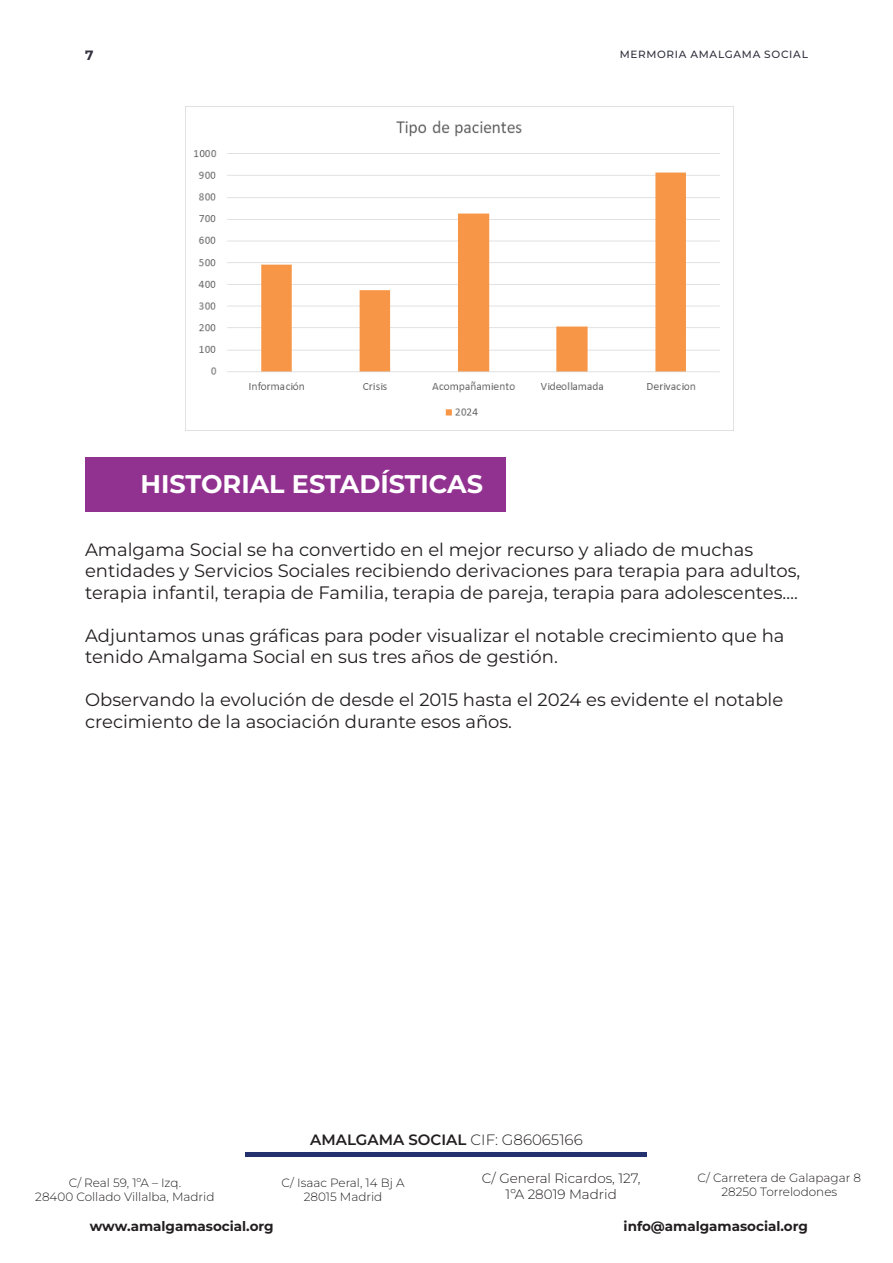
<style>
.page{position:relative;width:893px;height:1263px;background:#fff}
.page>*{position:absolute;margin:0;border:0;box-sizing:border-box;transform-origin:0 0}
.t1{font:700 25.5px "Montserrat";color:#fff}
.t2{font:18px/21.6px "Montserrat";color:#231f20}
.t3{font:600 15px "Montserrat";color:#231f20}
.t4{font:700 13.5px "Montserrat";color:#231f20}
.t5{font:300 13.5px/16.2px "Montserrat";color:#231f20;text-align:center}
.t6{font:700 13.5px "Montserrat";color:#32323f}
.t7{font:300 12px/14.4px "Montserrat";color:#231f20;text-align:center}
.t8{font:500 10.5px "Montserrat";letter-spacing:.07em;color:#32323f}
.s1{font-weight:300}
</style>
<div class="page">
<div style="left:85px;top:457px;width:421px;height:54px;background:#923290"></div>
<img style="left:185px;top:107px;width:535px;height:323px">
<hr style="left:246px;top:1153px;width:401px;height:4px;background:#24316f">
<p class="t6" style="left:85px;top:45px;width:10px">7</p>
<p class="t8" style="left:620px;top:47px;width:190px">MERMORIA AMALGAMA SOCIAL</p>
<p class="t1" style="left:141px;top:465px;width:344px">HISTORIAL ESTADÍSTICAS</p>
<p class="t2" style="left:85px;top:538px;width:717px">Amalgama Social se ha convertido en el mejor recurso y aliado de muchas entidades y Servicios Sociales recibiendo derivaciones para terapia para adultos, terapia infantil, terapia de Familia, terapia de pareja, terapia para adolescentes….</p>
<p class="t2" style="left:85px;top:624px;width:701px">Adjuntamos unas gráficas para poder visualizar el notable crecimiento que ha tenido Amalgama Social en sus tres años de gestión.</p>
<p class="t2" style="left:85px;top:688px;width:700px">Observando la evolución de desde el 2015 hasta el 2024 es evidente el notable crecimiento de la asociación durante esos años.</p>
<p class="t7" style="left:35px;top:1175px;width:181px">C/ Real 59, 1ºA – Izq.<br>28400 Collado Villalba, Madrid</p>
<p class="t3" style="left:310px;top:1129px;width:274px">AMALGAMA SOCIAL <span class="s1">CIF: G86065166</span></p>
<p class="t7" style="left:282px;top:1175px;width:124px">C/ Isaac Peral, 14 Bj A<br>28015 Madrid</p>
<p class="t5" style="left:482px;top:1170px;width:160px">C/ General Ricardos, 127,<br>1ºA 28019 Madrid</p>
<p class="t7" style="left:697px;top:1170px;width:165px">C/ Carretera de Galapagar 8<br>28250 Torrelodones</p>
<p class="t4" style="left:90px;top:1216px;width:185px">www.amalgamasocial.org</p>
<p class="t4" style="left:624px;top:1216px;width:186px">info@amalgamasocial.org</p>
</div>
